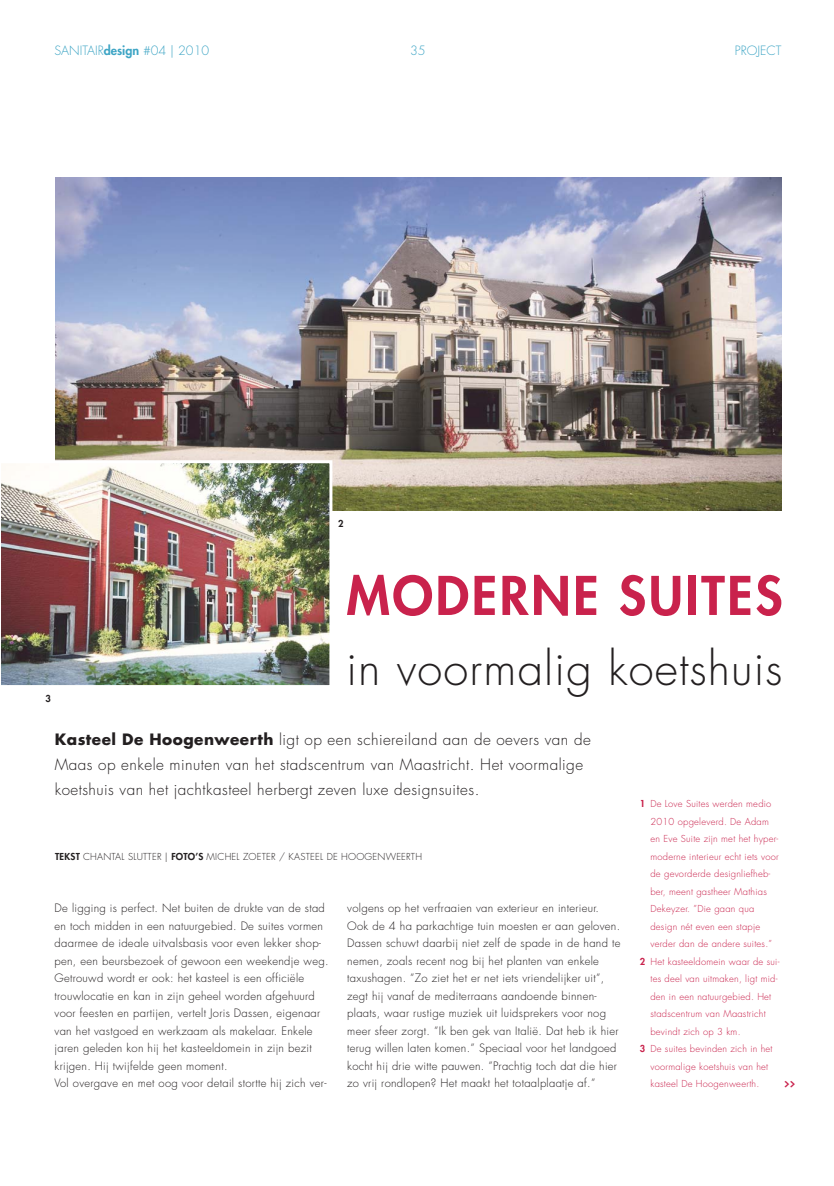
<style>
.page{position:relative;width:834px;height:1186px;background:#fff}
.page>*{position:absolute;margin:0;border:0;box-sizing:border-box;transform-origin:0 0}
.t1{font:800 51.88px "Futura Std";letter-spacing:.05em;color:#c9224c}
.t2{font:300 45.38px "Futura Std";letter-spacing:.025em;color:#231f20}
.t3{font:300 15.25px/25px "Futura Std";letter-spacing:.03em;color:#231f20}
.t4{font:300 12.5px "Futura Std";color:#3ea5c5}
.t5{font:300 11.25px/17.5px "Futura Std";letter-spacing:.025em;color:#231f20}
.t6{font:700 11.25px "The Mix";color:#c9224c}
.t7{font:300 9.38px "Futura Std";letter-spacing:.025em;color:#c9224c}
.t8{font:300 9.38px "Futura Std";letter-spacing:.025em;color:#231f20}
.t9{font:800 9.38px "Futura Std";color:#231f20}
.s1{font-weight:800}
.s2{font-weight:700}
</style>
<div class="page">
<img style="left:55px;top:178px;width:726px;height:332px">
<img style="left:1px;top:460px;width:331px;height:226px">
<p class="t4" style="left:54px;top:45px;width:156px">SANITAIR<span class="s1">design</span> #04 | 2010</p>
<p class="t4" style="left:410px;top:45px;width:17px">35</p>
<p class="t4" style="left:734px;top:45px;width:48px">PROJECT</p>
<p class="t9" style="left:45px;top:695px;width:7px">3</p>
<p class="t9" style="left:338px;top:520px;width:7px">2</p>
<h1 class="t1" style="left:346px;top:571px;width:437px">MODERNE SUITES</h1>
<h2 class="t2" style="left:346px;top:648px;width:437px">in voormalig koetshuis</h2>
<h3 class="t3" style="left:55px;top:728px;width:537px"><span class="s2">Kasteel De Hoogenweerth</span> ligt op een schiereiland aan de oevers van de<br>Maas op enkele minuten van het stadscentrum van Maastricht. Het voormalige koetshuis van het jachtkasteel herbergt zeven luxe designsuites.</h3>
<p class="t8" style="left:55px;top:852px;width:368px"><span class="s1">TEKST</span> CHANTAL SLUTTER | <span class="s1">FOTO’S</span> MICHEL ZOETER / KASTEEL DE HOOGENWEERTH</p>
<p class="t5" style="left:55px;top:901px;width:275px">De ligging is perfect. Net buiten de drukte van de stad en toch midden in een natuurgebied. De suites vormen daarmee de ideale uitvalsbasis voor even lekker shop&shy;pen, een beursbezoek of gewoon een weekendje weg.<br>Getrouwd wordt er ook: het kasteel is een officiële trouwlocatie en kan in zijn geheel worden afgehuurd voor feesten en partijen, vertelt Joris Dassen, eigenaar van het vastgoed en werkzaam als makelaar. Enkele jaren geleden kon hij het kasteeldomein in zijn bezit krijgen. Hij twijfelde geen moment.<br>Vol overgave en met oog voor detail stortte hij zich ver-</p>
<p class="t5" style="left:347px;top:901px;width:275px">volgens op het verfraaien van exterieur en interieur.<br>Ook de 4 ha parkachtige tuin moesten er aan geloven.<br>Dassen schuwt daarbij niet zelf de spade in de hand te nemen, zoals recent nog bij het planten van enkele taxushagen. ”Zo ziet het er net iets vriendelijker uit”, zegt hij vanaf de mediterraans aandoende binnen&shy;plaats, waar rustige muziek uit luidsprekers voor nog meer sfeer zorgt. ”Ik ben gek van Italië. Dat heb ik hier terug willen laten komen.” Speciaal voor het landgoed kocht hij drie witte pauwen. ”Prachtig toch dat die hier zo vrij rondlopen? Het maakt het totaalplaatje af.”</p>
<p class="t7" style="left:639px;top:800px;width:133px"><span class="s1">1</span> De Love Suites werden medio</p>
<p class="t7" style="left:650px;top:817px;width:120px">2010 opgeleverd. De Adam</p>
<p class="t7" style="left:650px;top:835px;width:129px">en Eve Suite zijn met het hyper-</p>
<p class="t7" style="left:650px;top:852px;width:130px">moderne interieur echt iets voor</p>
<p class="t7" style="left:650px;top:870px;width:121px">de gevorderde designliefheb-</p>
<p class="t7" style="left:650px;top:887px;width:118px">ber, meent gastheer Mathias</p>
<p class="t7" style="left:650px;top:905px;width:105px">Dekeyzer. ”Die gaan qua</p>
<p class="t7" style="left:650px;top:922px;width:111px">design nét even een stapje</p>
<p class="t7" style="left:650px;top:940px;width:123px">verder dan de andere suites.”</p>
<p class="t7" style="left:639px;top:957px;width:141px"><span class="s1">2</span> Het kasteeldomein waar de sui-</p>
<p class="t7" style="left:650px;top:975px;width:128px">tes deel van uitmaken, ligt mid-</p>
<p class="t7" style="left:650px;top:992px;width:122px">den in een natuurgebied. Het</p>
<p class="t7" style="left:650px;top:1010px;width:117px">stadscentrum van Maastricht</p>
<p class="t7" style="left:650px;top:1027px;width:92px">bevindt zich op 3 km.</p>
<p class="t7" style="left:639px;top:1045px;width:134px"><span class="s1">3</span> De suites bevinden zich in het</p>
<p class="t7" style="left:650px;top:1062px;width:119px">voormalige koetshuis van het</p>
<p class="t7" style="left:650px;top:1080px;width:110px">kasteel De Hoogenweerth.</p>
<p class="t6" style="left:783px;top:1079px;width:13px">&gt;&gt;</p>
</div>
